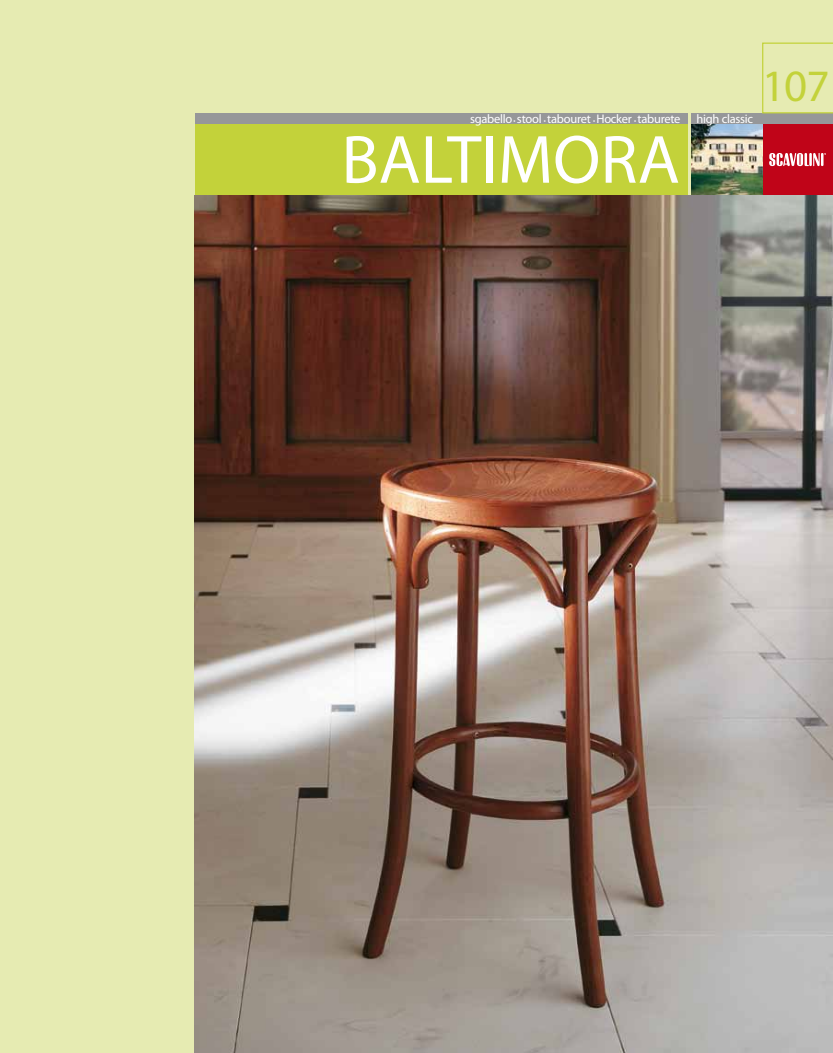
<style>
.page{position:relative;width:833px;height:1053px;background:#fff}
.page>*{position:absolute;margin:0;border:0;box-sizing:border-box;transform-origin:0 0}
.t1{font:68.75px "Myriad Pro";color:#fff}
.t2{font:45px "Myriad Pro";color:#c3d23a}
.t3{font:12.5px "Myriad Pro";letter-spacing:-.02em;color:#fff}
.s1{font-size:7.5px}
</style>
<div class="page">
<div style="left:0;top:0;width:833px;height:1052px;background:#e6ebb2"></div>
<div style="left:195px;top:124px;width:492px;height:71px;background:#c3d23a"></div>
<div style="left:195px;top:113px;width:492px;height:11px;background:#969799"></div>
<div style="left:691px;top:113px;width:142px;height:11px;background:#969799"></div>
<div style="left:762px;top:124px;width:71px;height:71px;background:#c00418"></div>
<svg style="left:769px;top:153px;width:57px;height:13px"></svg>
<svg style="left:762px;top:43px;width:71px;height:70px"></svg>
<img style="left:691px;top:124px;width:71px;height:71px">
<img style="left:195px;top:195px;width:638px;height:857px">
<p class="t3" style="left:470px;top:111px;width:212px">sgabello <span class="s1">•</span> stool <span class="s1">•</span> tabouret <span class="s1">•</span> Hocker <span class="s1">•</span> taburete</p>
<p class="t3" style="left:696px;top:111px;width:58px">high classic</p>
<h1 class="t1" style="left:341px;top:117px;width:76px">Baltimora</h1>
<h2 class="t2" style="left:762px;top:58px;width:69px">107</h2>
</div>
